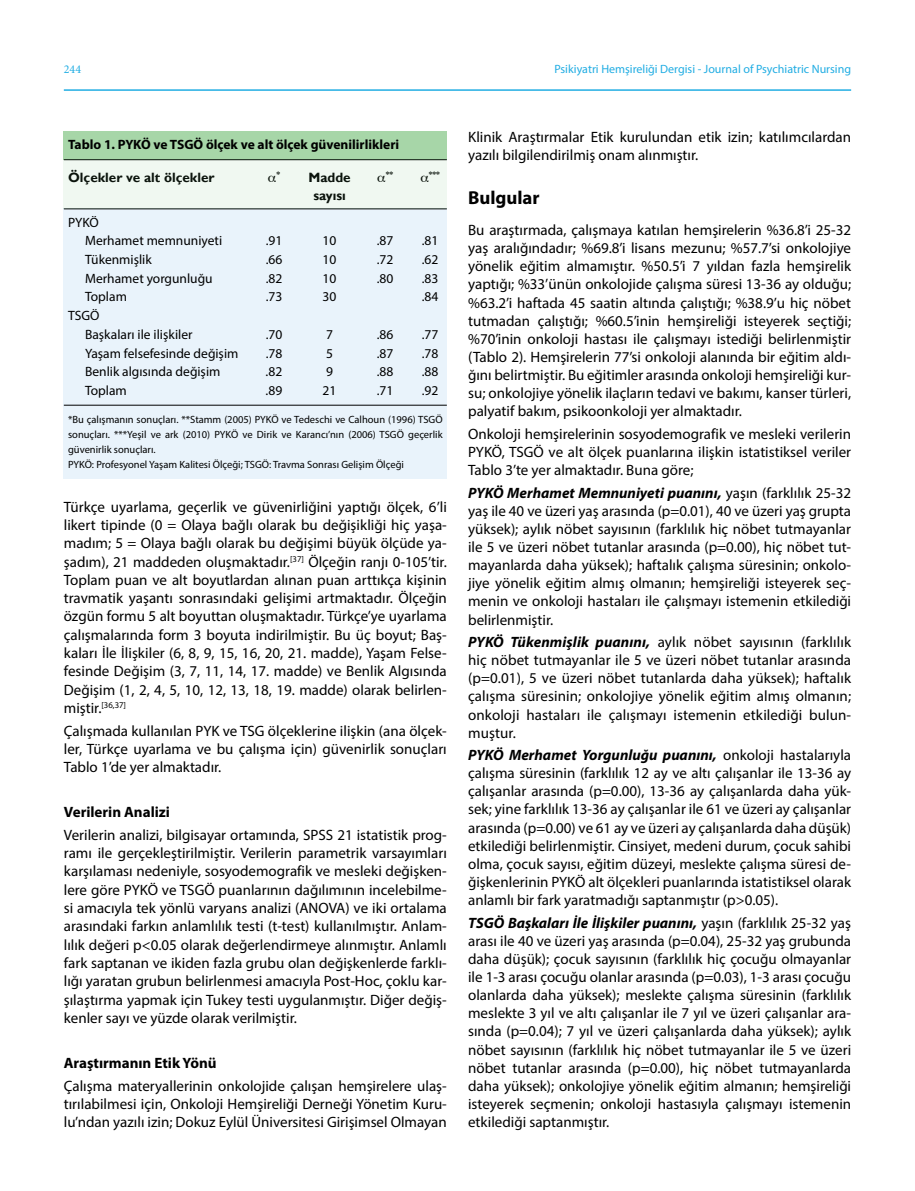
<style>
.page{position:relative;width:915px;height:1191px;background:#fff}
.page>*{position:absolute;margin:0;border:0;box-sizing:border-box;transform-origin:0 0}
.t1{font:700 18.75px "Myriad Pro";color:#000}
.t2{font:15px/18.1px "Myriad Pro";color:#000;text-align:justify}
.t3{font:700 15px "Myriad Pro";color:#000}
.t4{font:13.5px/18.8px "Myriad Pro";color:#000}
.t5{font:700 13.5px "Myriad Pro";color:#000}
.t6{font:700 13.5px "Gill Sans";color:#000}
.t7{font:12px "Myriad Pro";color:#21ade3}
.t8{font:12px "Minion Pro";color:#21ade3}
.t9{font:10.5px/15px "Myriad Pro";color:#000}
.t10{font:700 7.8px "Gill Sans";color:#000}
.s1{font-weight:700;font-style:italic}
</style>
<div class="page">
<hr style="left:64px;top:89px;width:786px;height:2px;background:#21ade3">
<div style="left:64px;top:131px;width:382px;height:28px;background:#a7d6a8"></div>
<div style="left:64px;top:209px;width:382px;height:270px;background:#e9f3fb"></div>
<hr style="left:64px;top:209px;width:382px;height:1px;background:#000">
<div style="left:64px;top:159px;width:382px;height:50px;background:#f0f8f1"></div>
<hr style="left:64px;top:405px;width:382px;height:1px;background:#000">
<p class="t8" style="left:64px;top:61px;width:19px">244</p>
<p class="t7" style="left:554px;top:61px;width:298px">Psikiyatri Hemşireliği Dergisi - Journal of Psychiatric Nursing</p>
<p class="t5" style="left:68px;top:136px;width:332px">Tablo 1. PYKÖ ve TSGÖ ölçek ve alt ölçek güvenilirlikleri</p>
<p class="t6" style="left:68px;top:169px;width:148px">Ölçekler ve alt ölçekler</p>
<p class="t6" style="left:276px;top:169px;width:76px"><sup>*</sup> Madde</p>
<p class="t10" style="left:385px;top:170px;width:9px">**</p>
<p class="t10" style="left:429px;top:170px;width:13px">***</p>
<p class="t6" style="left:313px;top:187px;width:34px">sayısı</p>
<p class="t4" style="left:85px;top:213px;width:138px;text-indent:-17px">PYKÖ<br>Merhamet memnuniyeti</p>
<p class="t4" style="left:265px;top:231px;width:18px">.91</p>
<p class="t4" style="left:322px;top:231px;width:15px">10</p>
<p class="t4" style="left:376px;top:231px;width:18px">.87</p>
<p class="t4" style="left:421px;top:231px;width:18px">.81</p>
<p class="t4" style="left:85px;top:250px;width:68px">Tükenmişlik</p>
<p class="t4" style="left:265px;top:250px;width:18px">.66</p>
<p class="t4" style="left:322px;top:250px;width:15px">10</p>
<p class="t4" style="left:376px;top:250px;width:18px">.72</p>
<p class="t4" style="left:421px;top:250px;width:18px">.62</p>
<p class="t4" style="left:85px;top:269px;width:129px">Merhamet yorgunluğu</p>
<p class="t4" style="left:265px;top:269px;width:18px">.82</p>
<p class="t4" style="left:322px;top:269px;width:15px">10</p>
<p class="t4" style="left:376px;top:269px;width:18px">.80</p>
<p class="t4" style="left:421px;top:269px;width:18px">.83</p>
<p class="t4" style="left:85px;top:287px;width:43px">Toplam</p>
<p class="t4" style="left:265px;top:287px;width:18px">.73</p>
<p class="t4" style="left:322px;top:287px;width:15px">30</p>
<p class="t4" style="left:421px;top:287px;width:18px">.84</p>
<p class="t4" style="left:85px;top:306px;width:109px;text-indent:-17px">TSGÖ<br>Başkaları ile ilişkiler</p>
<p class="t4" style="left:265px;top:325px;width:18px">.70</p>
<p class="t4" style="left:326px;top:325px;width:8px">7</p>
<p class="t4" style="left:376px;top:325px;width:18px">.86</p>
<p class="t4" style="left:421px;top:325px;width:18px">.77</p>
<p class="t4" style="left:85px;top:343px;width:155px">Yaşam felsefesinde değişim</p>
<p class="t4" style="left:265px;top:343px;width:18px">.78</p>
<p class="t4" style="left:326px;top:343px;width:8px">5</p>
<p class="t4" style="left:376px;top:343px;width:18px">.87</p>
<p class="t4" style="left:421px;top:343px;width:18px">.78</p>
<p class="t4" style="left:85px;top:362px;width:137px">Benlik algısında değişim</p>
<p class="t4" style="left:265px;top:362px;width:18px">.82</p>
<p class="t4" style="left:326px;top:362px;width:8px">9</p>
<p class="t4" style="left:376px;top:362px;width:18px">.88</p>
<p class="t4" style="left:421px;top:362px;width:18px">.88</p>
<p class="t4" style="left:85px;top:381px;width:43px">Toplam</p>
<p class="t4" style="left:265px;top:381px;width:18px">.89</p>
<p class="t4" style="left:322px;top:381px;width:15px">21</p>
<p class="t4" style="left:376px;top:381px;width:18px">.71</p>
<p class="t4" style="left:421px;top:381px;width:18px">.92</p>
<p class="t9" style="left:68px;top:411px;width:376px">*Bu çalışmanın sonuçları. **Stamm (2005) PYKÖ ve Tedeschi ve Calhoun (1996) TSGÖ sonuçları. ***Yeşil ve ark (2010) PYKÖ ve Dirik ve Karancı’nın (2006) TSGÖ geçerlik güvenirlik sonuçları.<br>PYKÖ: Profesyonel Yaşam Kalitesi Ölçeği; TSGÖ: Travma Sonrası Gelişim Ölçeği</p>
<p class="t2" style="left:64px;top:497px;width:384px">Türkçe uyarlama, geçerlik ve güvenirliğini yaptığı ölçek, 6’li likert tipinde (0 = Olaya bağlı olarak bu değişikliği hiç yaşa&shy;madım; 5 = Olaya bağlı olarak bu değişimi büyük ölçüde ya&shy;şadım), 21 maddeden oluşmaktadır.<sup>[37]</sup> Ölçeğin ranjı 0-105’tir.<br>Toplam puan ve alt boyutlardan alınan puan arttıkça kişinin travmatik yaşantı sonrasındaki gelişimi artmaktadır. Ölçeğin özgün formu 5 alt boyuttan oluşmaktadır. Türkçe’ye uyarlama çalışmalarında form 3 boyuta indirilmiştir. Bu üç boyut; Baş&shy;kaları İle İlişkiler (6, 8, 9, 15, 16, 20, 21. madde), Yaşam Felse&shy;fesinde Değişim (3, 7, 11, 14, 17. madde) ve Benlik Algısında Değişim (1, 2, 4, 5, 10, 12, 13, 18, 19. madde) olarak belirlen&shy;miştir.<sup>[36,37]</sup></p>
<p class="t2" style="left:64px;top:721px;width:384px">Çalışmada kullanılan PYK ve TSG ölçeklerine ilişkin (ana ölçek&shy;ler, Türkçe uyarlama ve bu çalışma için) güvenirlik sonuçları Tablo 1’de yer almaktadır.</p>
<p class="t3" style="left:64px;top:802px;width:108px">Verilerin Analizi</p>
<p class="t2" style="left:64px;top:825px;width:384px">Verilerin analizi, bilgisayar ortamında, SPSS 21 istatistik prog&shy;ramı ile gerçekleştirilmiştir. Verilerin parametrik varsayımları karşılaması nedeniyle, sosyodemografik ve mesleki değişken&shy;lere göre PYKÖ ve TSGÖ puanlarının dağılımının incelebilme&shy;si amacıyla tek yönlü varyans analizi (ANOVA) ve iki ortalama arasındaki farkın anlamlılık testi (t-test) kullanılmıştır. Anlam&shy;lılık değeri p&lt;0.05 olarak değerlendirmeye alınmıştır. Anlamlı fark saptanan ve ikiden fazla grubu olan değişkenlerde farklı&shy;lığı yaratan grubun belirlenmesi amacıyla Post-Hoc, çoklu kar&shy;şılaştırma yapmak için Tukey testi uygulanmıştır. Diğer değiş&shy;kenler sayı ve yüzde olarak verilmiştir.</p>
<p class="t3" style="left:64px;top:1053px;width:154px">Araştırmanın Etik Yönü</p>
<p class="t2" style="left:64px;top:1076px;width:384px">Çalışma materyallerinin onkolojide çalışan hemşirelere ulaş&shy;tırılabilmesi için, Onkoloji Hemşireliği Derneği Yönetim Kuru&shy;lu’ndan yazılı izin; Dokuz Eylül Üniversitesi Girişimsel Olmayan</p>
<p class="t2" style="left:468px;top:128px;width:384px">Klinik Araştırmalar Etik kurulundan etik izin; katılımcılardan yazılı bilgilendirilmiş onam alınmıştır.</p>
<p class="t1" style="left:468px;top:186px;width:73px">Bulgular</p>
<p class="t2" style="left:468px;top:221px;width:384px">Bu araştırmada, çalışmaya katılan hemşirelerin %36.8’i 25-32 yaş aralığındadır; %69.8’i lisans mezunu; %57.7’si onkolojiye yönelik eğitim almamıştır. %50.5’i 7 yıldan fazla hemşirelik yaptığı; %33’ünün onkolojide çalışma süresi 13-36 ay olduğu; %63.2’i haftada 45 saatin altında çalıştığı; %38.9’u hiç nöbet tutmadan çalıştığı; %60.5’inin hemşireliği isteyerek seçtiği; %70’inin onkoloji hastası ile çalışmayı istediği belirlenmiştir (Tablo 2). Hemşirelerin 77’si onkoloji alanında bir eğitim aldı&shy;ğını belirtmiştir. Bu eğitimler arasında onkoloji hemşireliği kur&shy;su; onkolojiye yönelik ilaçların tedavi ve bakımı, kanser türleri, palyatif bakım, psikoonkoloji yer almaktadır.</p>
<p class="t2" style="left:468px;top:424px;width:384px">Onkoloji hemşirelerinin sosyodemografik ve mesleki verilerin PYKÖ, TSGÖ ve alt ölçek puanlarına ilişkin istatistiksel veriler Tablo 3’te yer almaktadır. Buna göre;</p>
<p class="t2" style="left:468px;top:483px;width:384px"><span class="s1">PYKÖ Merhamet Memnuniyeti puanını,</span> yaşın (farklılık 25-32 yaş ile 40 ve üzeri yaş arasında (p=0.01), 40 ve üzeri yaş grupta yüksek); aylık nöbet sayısının (farklılık hiç nöbet tutmayanlar ile 5 ve üzeri nöbet tutanlar arasında (p=0.00), hiç nöbet tut&shy;mayanlarda daha yüksek); haftalık çalışma süresinin; onkolo&shy;jiye yönelik eğitim almış olmanın; hemşireliği isteyerek seç&shy;menin ve onkoloji hastaları ile çalışmayı istemenin etkilediği belirlenmiştir.</p>
<p class="t2" style="left:468px;top:632px;width:384px"><span class="s1">PYKÖ Tükenmişlik puanını,</span> aylık nöbet sayısının (farklılık hiç nöbet tutmayanlar ile 5 ve üzeri nöbet tutanlar arasında (p=0.01), 5 ve üzeri nöbet tutanlarda daha yüksek); haftalık çalışma süresinin; onkolojiye yönelik eğitim almış olmanın; onkoloji hastaları ile çalışmayı istemenin etkilediği bulun&shy;muştur.</p>
<p class="t2" style="left:468px;top:745px;width:384px"><span class="s1">PYKÖ Merhamet Yorgunluğu puanını,</span> onkoloji hastalarıyla çalışma süresinin (farklılık 12 ay ve altı çalışanlar ile 13-36 ay çalışanlar arasında (p=0.00), 13-36 ay çalışanlarda daha yük&shy;sek; yine farklılık 13-36 ay çalışanlar ile 61 ve üzeri ay çalışanlar arasında (p=0.00) ve 61 ay ve üzeri ay çalışanlarda daha düşük) etkilediği belirlenmiştir. Cinsiyet, medeni durum, çocuk sahibi olma, çocuk sayısı, eğitim düzeyi, meslekte çalışma süresi de&shy;ğişkenlerinin PYKÖ alt ölçekleri puanlarında istatistiksel olarak anlamlı bir fark yaratmadığı saptanmıştır (p&gt;0.05).</p>
<p class="t2" style="left:468px;top:913px;width:384px"><span class="s1">TSGÖ Başkaları İle İlişkiler puanını,</span> yaşın (farklılık 25-32 yaş arası ile 40 ve üzeri yaş arasında (p=0.04), 25-32 yaş grubunda daha düşük); çocuk sayısının (farklılık hiç çocuğu olmayanlar ile 1-3 arası çocuğu olanlar arasında (p=0.03), 1-3 arası çocuğu olanlarda daha yüksek); meslekte çalışma süresinin (farklılık meslekte 3 yıl ve altı çalışanlar ile 7 yıl ve üzeri çalışanlar ara&shy;sında (p=0.04); 7 yıl ve üzeri çalışanlarda daha yüksek); aylık nöbet sayısının (farklılık hiç nöbet tutmayanlar ile 5 ve üzeri nöbet tutanlar arasında (p=0.00), hiç nöbet tutmayanlarda daha yüksek); onkolojiye yönelik eğitim almanın; hemşireliği isteyerek seçmenin; onkoloji hastasıyla çalışmayı istemenin etkilediği saptanmıştır.</p>
</div>
